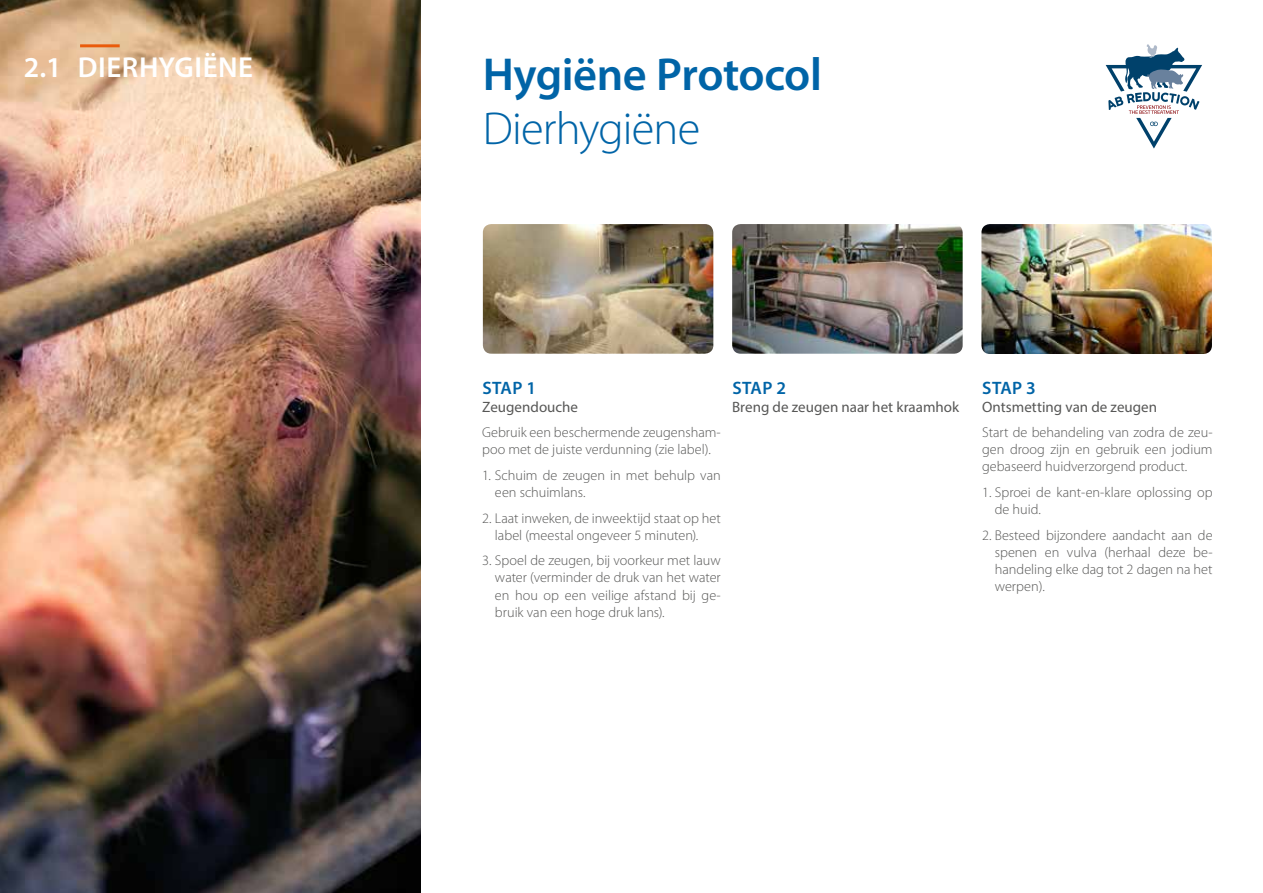
<style>
.page{position:relative;width:1263px;height:893px;background:#fff}
.page>*{position:absolute;margin:0;border:0;box-sizing:border-box;transform-origin:0 0}
.t1{font:600 46.35px "Myriad Pro";letter-spacing:-.01em;color:#0064a7}
.t2{font:300 46.35px "Myriad Pro";letter-spacing:-.02em;color:#0064a7}
.t3{font:600 28.95px "Myriad Pro";letter-spacing:.02em;color:#fff}
.t4{font:600 18px "Myriad Pro";letter-spacing:.02em;color:#0064a7}
.t5{font:15px "Myriad Pro";color:#575756}
.t6{font:300 14.25px/17.1px "Myriad Pro";color:#575756}
</style>
<div class="page">
<img style="left:0;top:0;width:421px;height:893px">
<img style="left:483px;top:224px;width:230px;height:130px">
<img style="left:732px;top:224px;width:231px;height:130px">
<img style="left:981px;top:224px;width:231px;height:130px">
<svg style="left:1106px;top:44px;width:96px;height:105px"></svg>
<hr style="left:80px;top:44px;width:40px;height:3px;background:#ea5b0b">
<h2 class="t3" style="left:24px;top:49px;width:231px">2.1 DIERHYGIËNE</h2>
<h1 class="t1" style="left:483px;top:45px;width:341px">Hygiëne Protocol</h1>
<h1 class="t2" style="left:483px;top:103px;width:219px">Dierhygiëne</h1>
<p class="t4" style="left:482px;top:376px;width:55px">STAP 1</p>
<p class="t5" style="left:482px;top:397px;width:97px">Zeugendouche</p>
<p class="t6" style="left:482px;top:424px;width:240px">Gebruik een beschermende zeugensham&shy;poo met de juiste verdunning (zie label).</p>
<p class="t6" style="left:495px;top:467px;width:227px;text-indent:-13px">1. Schuim de zeugen in met behulp van een schuimlans.</p>
<p class="t6" style="left:495px;top:510px;width:227px;text-indent:-13px">2. Laat inweken, de inweektijd staat op het label (meestal ongeveer 5 minuten).</p>
<p class="t6" style="left:495px;top:552px;width:227px;text-align:justify;text-indent:-13px">3. Spoel de zeugen, bij voorkeur met lauw water (verminder de druk van het water en hou op een veilige afstand bij ge&shy;bruik van een hoge druk lans).</p>
<p class="t4" style="left:732px;top:376px;width:55px">STAP 2</p>
<p class="t5" style="left:732px;top:397px;width:228px">Breng de zeugen naar het kraamhok</p>
<p class="t4" style="left:982px;top:376px;width:55px">STAP 3</p>
<p class="t5" style="left:982px;top:397px;width:177px">Ontsmetting van de zeugen</p>
<p class="t6" style="left:982px;top:424px;width:232px;text-align:justify">Start de behandeling van zodra de zeu&shy;gen droog zijn en gebruik een jodium gebaseerd huidverzorgend product.</p>
<p class="t6" style="left:995px;top:484px;width:219px;text-indent:-13px">1. Sproei de kant-en-klare oplossing op de huid.</p>
<p class="t6" style="left:995px;top:527px;width:219px;text-align:justify;text-indent:-13px">2. Besteed bijzondere aandacht aan de spenen en vulva (herhaal deze be&shy;handeling elke dag tot 2 dagen na het werpen).</p>
</div>
